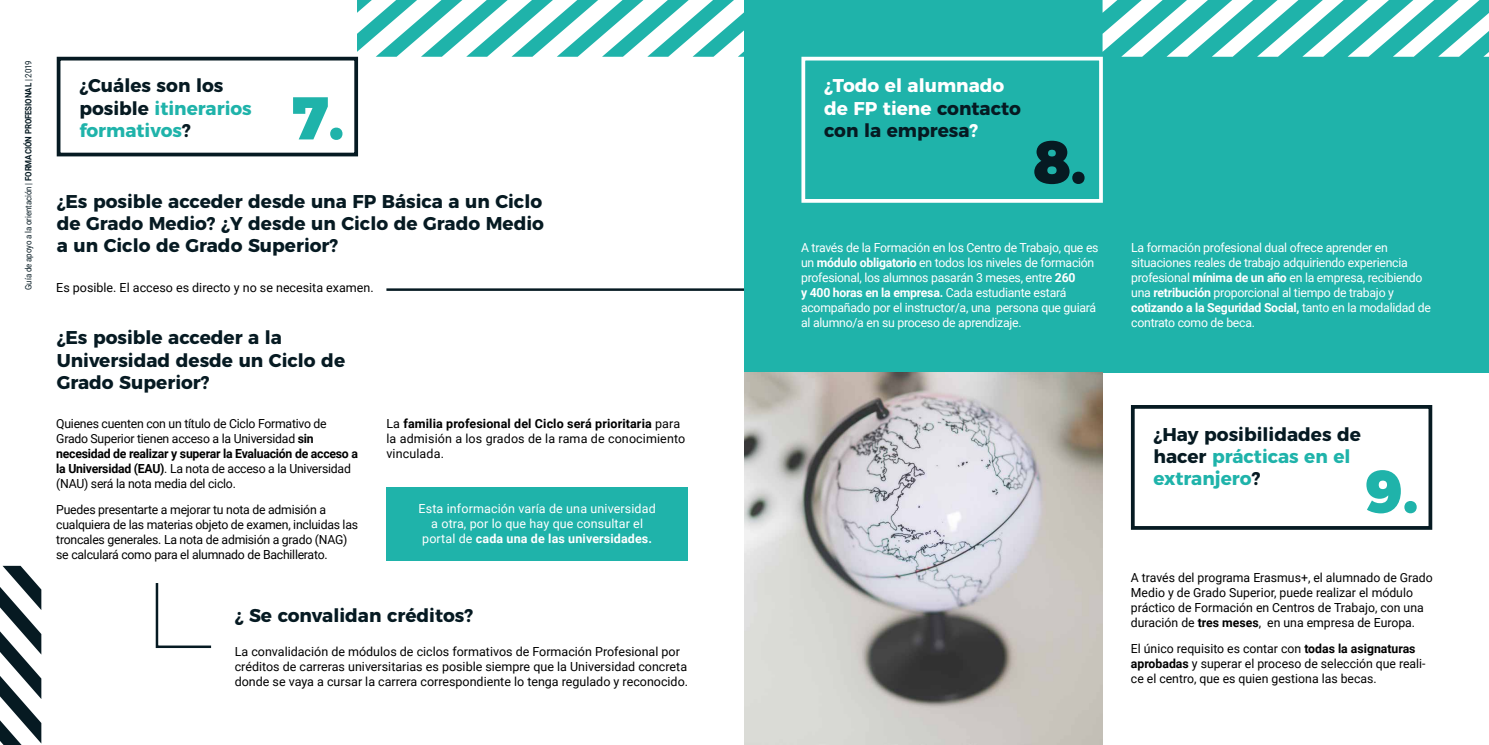
<style>
.page{position:relative;width:1489px;height:745px;background:#fff}
.page>*{position:absolute;margin:0;border:0;box-sizing:border-box;transform-origin:0 0}
.t1{font:900 60px "Montserrat";color:#1fb3aa}
.t2{font:900 60px "Montserrat";color:#061a22}
.t3{font:700 18.5px/22.1px "Montserrat";color:#061a22}
.t4{font:700 18.5px/22.1px "Montserrat";color:#fff}
.t5{font:12.5px/15px "Roboto";color:#000}
.t6{font:12.5px/15px "Roboto";letter-spacing:-.02em;color:#fff}
.t7{font:12.5px/15px "Roboto";letter-spacing:-.02em;color:#000}
.t8{font:12.5px/15px "Roboto";letter-spacing:.01em;color:#fff;text-align:center}
.t9{font:8.75px "Roboto";letter-spacing:-.01em;color:#061a22;scale:.9 1}
.s1{font-weight:700}
.s2{color:#1fb3aa}
.s3{color:#061a22}
</style>
<div class="page">
<div style="left:57px;top:57px;width:301px;height:99px;border:4px solid #061a22"></div>
<svg style="left:0;top:565px;width:41px;height:179px"></svg>
<svg style="left:155px;top:583px;width:57px;height:65px"></svg>
<svg style="left:357px;top:0;width:387px;height:57px"></svg>
<hr style="left:386px;top:288px;width:359px;height:3px;background:#061a22">
<div style="left:1130px;top:405px;width:301px;height:124px;border:4px solid #061a22"></div>
<div style="left:744px;top:0;width:744px;height:372px;background:#1fb3aa"></div>
<img style="left:744px;top:372px;width:358px;height:371px">
<svg style="left:1102px;top:0;width:386px;height:57px"></svg>
<div style="left:801px;top:57px;width:301px;height:146px;border:4px solid #fff"></div>
<div style="left:386px;top:487px;width:302px;height:73px;background:#1fb3aa"></div>
<p class="t9" style="left:22px;top:289px;width:256px;rotate:-90deg">Guía de apoyo a la orientación | <span class="s1">FORMACIÓN PROFESIONAL</span> | 2019</p>
<h2 class="t3" style="left:79px;top:73px;width:174px">¿Cuáles son los posible <span class="s2">itinerarios formativos</span>?</h2>
<h1 class="t1" style="left:291px;top:67px;width:54px">7.</h1>
<h2 class="t3" style="left:57px;top:188px;width:488px;text-align:justify">¿Es posible acceder desde una FP Básica a un Ciclo de Grado Medio? ¿Y desde un Ciclo de Grado Medio a un Ciclo de Grado Superior?</h2>
<p class="t5" style="left:56px;top:280px;width:319px">Es posible. El acceso es directo y no se necesita examen.</p>
<h2 class="t3" style="left:57px;top:325px;width:290px">¿Es posible acceder a la<br>Universidad desde un Ciclo de<br>Grado Superior?</h2>
<p class="t7" style="left:56px;top:415px;width:303px">Quienes cuenten con un título de Ciclo Formativo de Grado Superior tienen acceso a la Universidad <span class="s1">sin necesidad de realizar y superar la Evaluación de acceso a la Universidad (EAU)</span>. La nota de acceso a la Universidad (NAU) será la nota media del ciclo.</p>
<p class="t7" style="left:56px;top:501px;width:303px">Puedes presentarte a mejorar tu nota de admisión a cualquiera de las materias objeto de examen, incluidas las troncales generales. La nota de admisión a grado (NAG) se calculará como para el alumnado de Bachillerato.</p>
<p class="t5" style="left:386px;top:415px;width:300px">La <span class="s1">familia profesional del Ciclo será prioritaria</span> para la admisión a los grados de la rama de conocimiento vinculada.</p>
<p class="t8" style="left:418px;top:500px;width:239px">Esta información varía de una universidad a otra, por lo que hay que consultar el portal de <span class="s1">cada una de las universidades.</span></p>
<h2 class="t3" style="left:235px;top:602px;width:240px">¿ Se convalidan créditos?</h2>
<p class="t5" style="left:235px;top:643px;width:455px">La convalidación de módulos de ciclos formativos de Formación Profesional por créditos de carreras universitarias es posible siempre que la Universidad concreta donde se vaya a cursar la carrera correspondiente lo tenga regulado y reconocido.</p>
<h2 class="t4" style="left:824px;top:73px;width:198px">¿Todo el alumnado de FP tiene <span class="s3">contacto con la empresa</span>?</h2>
<h1 class="t2" style="left:1033px;top:111px;width:54px">8.</h1>
<p class="t6" style="left:801px;top:239px;width:299px">A través de la Formación en los Centro de Trabajo, que es un <span class="s1">módulo obligatorio</span> en todos los niveles de formación profesional, los alumnos pasarán 3 meses, entre <span class="s1">260<br>y 400 horas en la empresa.</span> Cada estudiante estará acompañado por el instructor/a, una persona que guiará al alumno/a en su proceso de aprendizaje.</p>
<p class="t6" style="left:1131px;top:239px;width:301px">La formación profesional dual ofrece aprender en situaciones reales de trabajo adquiriendo experiencia profesional <span class="s1">mínima de un año</span> en la empresa, recibiendo una <span class="s1">retribución</span> proporcional al tiempo de trabajo y <span class="s1">cotizando a la Seguridad Social,</span> tanto en la modalidad de contrato como de beca.</p>
<h2 class="t3" style="left:1153px;top:421px;width:209px">¿Hay posibilidades de hacer <span class="s2">prácticas en el extranjero</span>?</h2>
<h1 class="t1" style="left:1365px;top:440px;width:54px">9.</h1>
<p class="t5" style="left:1130px;top:569px;width:303px">A través del programa Erasmus+, el alumnado de Grado Medio y de Grado Superior, puede realizar el módulo práctico de Formación en Centros de Trabajo, con una duración de <span class="s1">tres meses</span>, en una empresa de Europa.</p>
<p class="t5" style="left:1130px;top:640px;width:296px">El único requisito es contar con <span class="s1">todas la asignaturas aprobadas</span> y superar el proceso de selección que reali&shy;ce el centro, que es quien gestiona las becas.</p>
</div>
